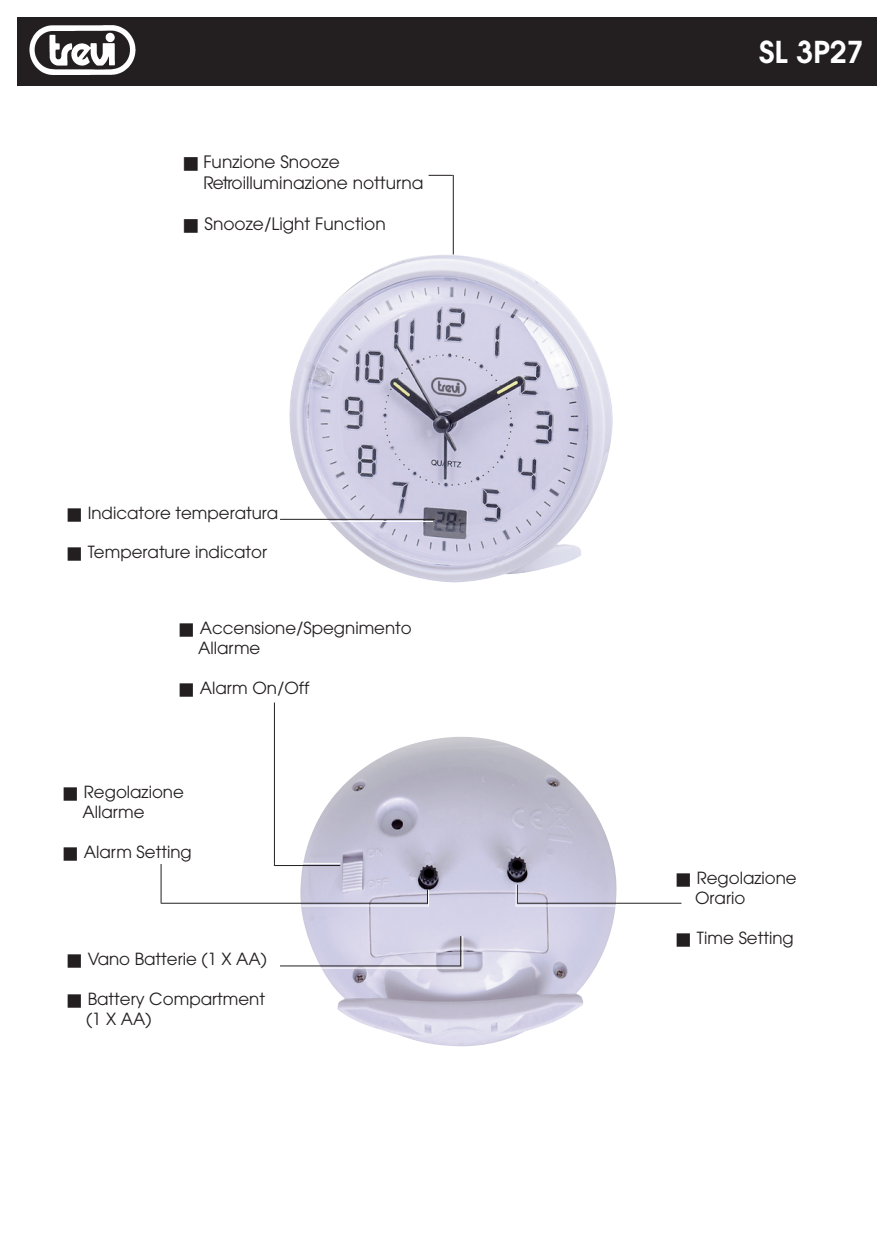
<style>
.page{position:relative;width:893px;height:1259px;background:#fff}
.page>*{position:absolute;margin:0;border:0;box-sizing:border-box;transform-origin:0 0}
.t1{font:600 30px "Avant Garde";color:#fff}
.t2{font:17.1px/20.4px "Avant Garde";color:#231f20}
.t3{font:16.8px/20.1px "Avant Garde";color:#231f20}
</style>
<div class="page">
<img style="left:300px;top:737px;width:316px;height:309px">
<div style="left:17px;top:17px;width:859px;height:68px;background:#231f20"></div>
<img style="left:30px;top:26px;width:106px;height:48px">
<hr style="left:453px;top:175px;width:1px;height:81px;background:#231f20">
<svg style="left:429px;top:175px;width:24px;height:1px"></svg>
<hr style="left:161px;top:864px;width:1px;height:39px;background:#231f20">
<hr style="left:161px;top:902px;width:267px;height:1px;background:#231f20">
<hr style="left:280px;top:965px;width:181px;height:1px;background:#231f20">
<hr style="left:517px;top:902px;width:164px;height:1px;background:#231f20">
<hr style="left:460px;top:936px;width:1px;height:30px;background:#231f20">
<hr style="left:462px;top:936px;width:1px;height:32px;background:#fff">
<svg style="left:516px;top:884px;width:2px;height:21px"></svg>
<hr style="left:257px;top:905px;width:172px;height:1px;background:#fff">
<hr style="left:274px;top:702px;width:1px;height:164px;background:#231f20">
<hr style="left:275px;top:865px;width:65px;height:1px;background:#231f20">
<hr style="left:275px;top:863px;width:65px;height:1px;background:#fff">
<img style="left:289px;top:254px;width:324px;height:328px">
<svg style="left:427px;top:890px;width:2px;height:16px"></svg>
<hr style="left:516px;top:905px;width:172px;height:1px;background:#fff">
<hr style="left:293px;top:967px;width:170px;height:1px;background:#fff">
<hr style="left:280px;top:519px;width:155px;height:1px;background:#231f20">
<hr style="left:293px;top:521px;width:140px;height:1px;background:#fff">
<p class="t2" style="left:203px;top:152px;width:222px">Funzione Snooze<br>Retroilluminazione notturna</p>
<p class="t2" style="left:205px;top:213px;width:183px">Snooze/Light Function</p>
<p class="t3" style="left:88px;top:502px;width:192px">Indicatore temperatura</p>
<p class="t3" style="left:88px;top:542px;width:181px">Temperature indicator</p>
<p class="t3" style="left:198px;top:618px;width:215px">Accensione/Spegnimento<br>Allarme</p>
<p class="t3" style="left:200px;top:678px;width:111px">Alarm On/Off</p>
<p class="t3" style="left:82px;top:782px;width:103px">Regolazione<br>Allarme</p>
<p class="t3" style="left:84px;top:842px;width:109px">Alarm Setting</p>
<p class="t3" style="left:88px;top:949px;width:181px">Vano Batterie (1 X AA)</p>
<p class="t3" style="left:86px;top:989px;width:180px">Battery Compartment (1 X AA)</p>
<h1 class="t1" style="left:759px;top:33px;width:106px">SL 3P27</h1>
<p class="t3" style="left:695px;top:867px;width:103px">Regolazione<br>Orario</p>
<p class="t3" style="left:697px;top:927px;width:99px">Time Setting</p>
</div>
